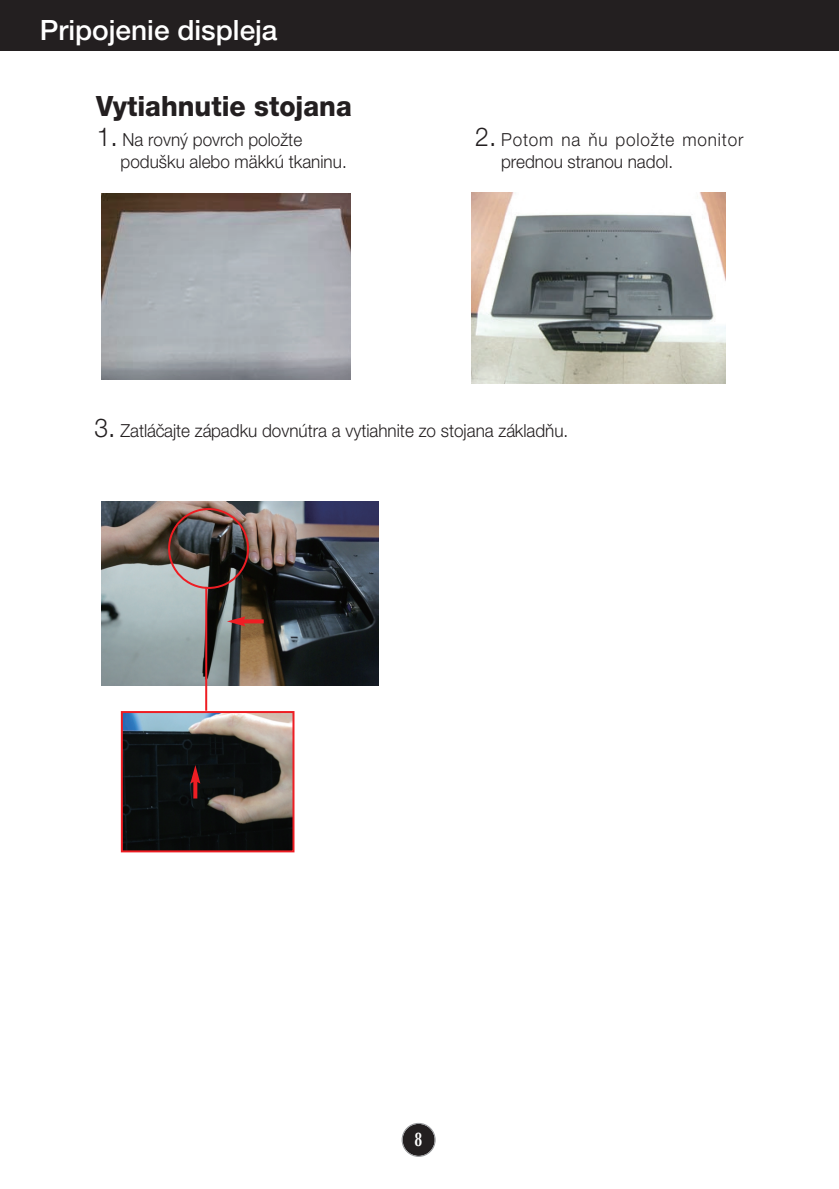
<style>
.page{position:relative;width:839px;height:1189px;background:#fff}
.page>*{position:absolute;margin:0;border:0;box-sizing:border-box;transform-origin:0 0}
.t1{font:500 28px "Helvetica Neue CE";color:#fff}
.t2{font:800 28px "Helvetica Neue CE";color:#231f20;scale:.95 1}
.t3{font:700 20px "Optima";color:#fff;scale:.7 1}
.t4{font:300 18px/22px "Helvetica Neue CE";color:#231f20;scale:.95 1}
.t5{font:300 18px/22px "Helvetica Neue CE";letter-spacing:.05em;color:#231f20;scale:.95 1}
.s1{font-size:26px}
.s2{font-size:28px}
</style>
<div class="page">
<div style="left:402px;top:1124px;width:32px;height:32px;background:#231f20;border-radius:50%"></div>
<div style="left:401px;top:1123px;width:34px;height:34px;border:1px solid #939598;border-radius:50%"></div>
<img style="left:102px;top:501px;width:276px;height:184px">
<svg style="left:245px;top:619px;width:19px;height:4px"></svg>
<svg style="left:227px;top:616px;width:18px;height:10px"></svg>
<img style="left:168px;top:508px;width:81px;height:81px">
<hr style="left:205px;top:587px;width:2px;height:123px;background:#ee1d23">
<img style="left:124px;top:714px;width:167px;height:135px">
<div style="left:121px;top:711px;width:173px;height:141px;border:2px solid #ee1d23"></div>
<svg style="left:193px;top:783px;width:4px;height:15px"></svg>
<svg style="left:190px;top:765px;width:10px;height:18px"></svg>
<img style="left:101px;top:193px;width:249px;height:187px">
<img style="left:471px;top:193px;width:254px;height:190px">
<div style="left:0;top:0;width:839px;height:51px;background:#231f20"></div>
<h1 class="t1" style="left:40px;top:20px;width:239px">Pripojenie displeja</h1>
<h1 class="t2" style="left:96px;top:96px;width:271px">Vytiahnutie stojana</h1>
<p class="t4" style="left:121px;top:130px;width:239px;text-indent:-24px"><span class="s1">1</span><span class="s2">.</span> Na rovn˘ povrch poloÏte podu‰ku alebo mäkkú tkaninu.</p>
<p class="t5" style="left:501px;top:130px;width:257px;text-indent:-26px"><span class="s1">2</span><span class="s2">.</span> Potom na Àu poloÏte monitor prednou stranou nadol.</p>
<p class="t4" style="left:94px;top:421px;width:500px"><span class="s1">3</span><span class="s2">.</span> Zatláãajte západku dovnútra a vytiahnite zo stojana základÀu.</p>
<p class="t3" style="left:414px;top:1131px;width:13px">8</p>
</div>
